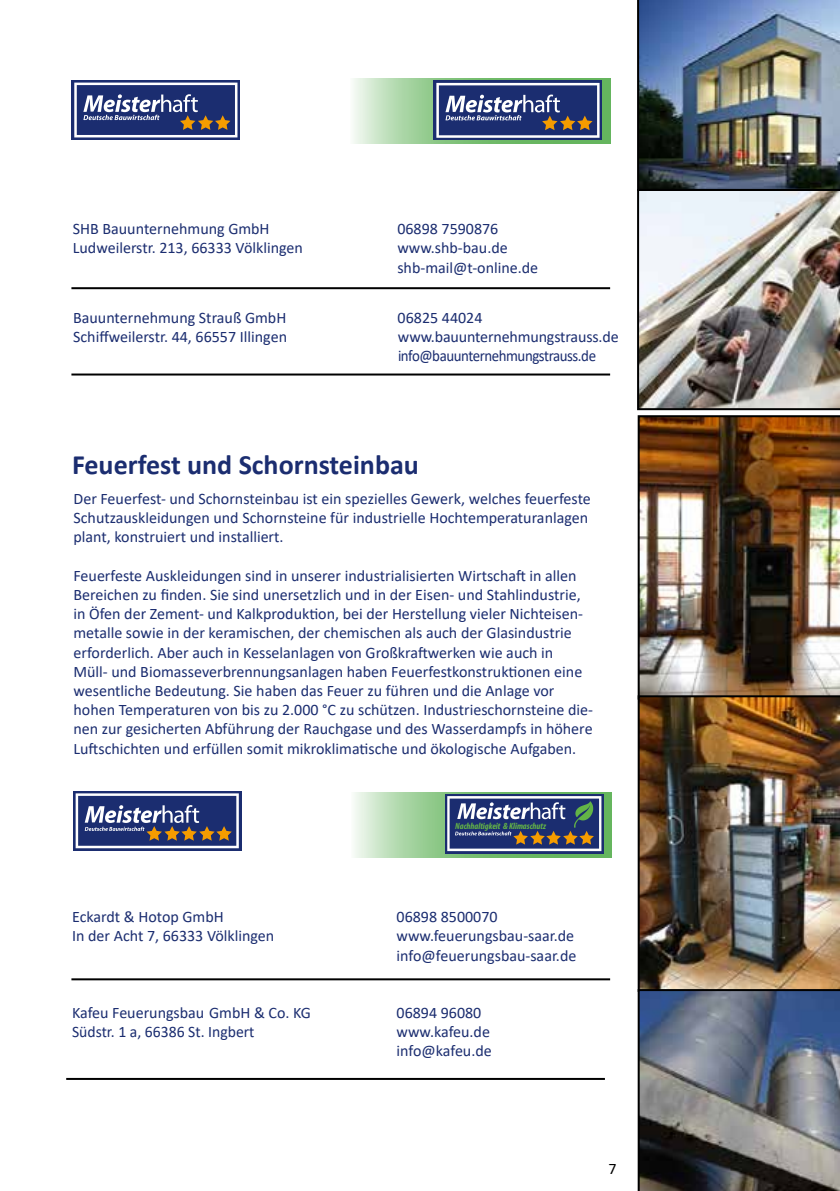
<style>
.page{position:relative;width:840px;height:1191px;background:#fff}
.page>*{position:absolute;margin:0;border:0;box-sizing:border-box;transform-origin:0 0}
.t1{font:700 28px "Calibri";color:#1b2d70}
.t2{font:16px/19.2px "Calibri";color:#1b2d70}
.t3{font:16px/19.2px "Calibri";letter-spacing:-.03em;color:#1b2d70}
.t4{font:16px "Calibri";color:#000}
.t5{font:italic 700 condensed 9px "Myriad Pro";color:#64b446}
</style>
<div class="page">
<img style="left:637px;top:415px;width:202px;height:280px">
<img style="left:637px;top:695px;width:202px;height:294px">
<svg style="left:637px;top:989px;width:202px;height:202px;background:#646a76"></svg>
<img style="left:637px;top:191px;width:202px;height:219px">
<img style="left:637px;top:0;width:202px;height:191px">
<hr style="left:71px;top:287px;width:538px;height:2px;background:#000">
<hr style="left:71px;top:373px;width:538px;height:2px;background:#000">
<hr style="left:71px;top:978px;width:538px;height:2px;background:#000">
<svg style="left:354px;top:78px;width:256px;height:66px;background:#a7d3a4"></svg>
<svg style="left:433px;top:80px;width:168px;height:60px"></svg>
<svg style="left:436px;top:83px;width:163px;height:55px;background:#555f8c"></svg>
<svg style="left:72px;top:80px;width:168px;height:60px"></svg>
<svg style="left:74px;top:83px;width:163px;height:54px"></svg>
<svg style="left:355px;top:792px;width:256px;height:66px;background:#a3cfa2"></svg>
<div style="left:444px;top:793px;width:159px;height:60px;background:linear-gradient(to right,#273878,#283978)"></div>
<svg style="left:447px;top:796px;width:154px;height:55px;background:#586287"></svg>
<svg style="left:73px;top:791px;width:168px;height:59px"></svg>
<svg style="left:76px;top:793px;width:163px;height:55px;background:#576088"></svg>
<hr style="left:66px;top:1078px;width:538px;height:2px;background:#000">
<p class="t2" style="left:73px;top:219px;width:198px">SHB Bauunternehmung GmbH</p>
<p class="t2" style="left:397px;top:219px;width:102px">06898 7590876</p>
<p class="t2" style="left:73px;top:238px;width:231px">Ludweilerstr. 213, 66333 Völklingen</p>
<p class="t2" style="left:397px;top:238px;width:142px">www.shb-bau.de shb-mail@t-online.de</p>
<p class="t2" style="left:73px;top:308px;width:214px">Bauunternehmung Strauß GmbH</p>
<p class="t2" style="left:397px;top:308px;width:86px">06825 44024</p>
<p class="t2" style="left:73px;top:327px;width:215px">Schiffweilerstr. 44, 66557 Illingen</p>
<p class="t3" style="left:398px;top:327px;width:222px">www.bauunternehmungstrauss.de info@bauunternehmungstrauss.de</p>
<h1 class="t1" style="left:72px;top:445px;width:348px">Feuerfest und Schornsteinbau</h1>
<p class="t2" style="left:73px;top:488px;width:518px">Der Feuerfest- und Schornsteinbau ist ein spezielles Gewerk, welches feuerfeste<br>Schutzauskleidungen und Schornsteine für industrielle Hochtemperaturanlagen plant, konstruiert und installiert.</p>
<p class="t2" style="left:73px;top:565px;width:521px">Feuerfeste Auskleidungen sind in unserer industrialisierten Wirtschaft in allen Bereichen zu finden. Sie sind unersetzlich und in der Eisen- und Stahlindustrie, in Öfen der Zement- und Kalkproduktion, bei der Herstellung vieler Nichteisen&shy;metalle sowie in der keramischen, der chemischen als auch der Glasindustrie erforderlich. Aber auch in Kesselanlagen von Großkraftwerken wie auch in<br>Müll- und Biomasseverbrennungsanlagen haben Feuerfestkonstruktionen eine wesentliche Bedeutung. Sie haben das Feuer zu führen und die Anlage vor hohen Temperaturen von bis zu 2.000 °C zu schützen. Industrieschornsteine die&shy;nen zur gesicherten Abführung der Rauchgase und des Wasserdampfs in höhere Luftschichten und erfüllen somit mikroklimatische und ökologische Aufgaben.</p>
<p class="t5" style="left:455px;top:820px;width:92px">Nachhaltigkeit &amp; Klimaschutz</p>
<p class="t2" style="left:72px;top:906px;width:153px">Eckardt &amp; Hotop GmbH</p>
<p class="t2" style="left:396px;top:906px;width:102px">06898 8500070</p>
<p class="t2" style="left:72px;top:926px;width:204px">In der Acht 7, 66333 Völklingen</p>
<p class="t2" style="left:396px;top:926px;width:181px">www.feuerungsbau-saar.de info@feuerungsbau-saar.de</p>
<p class="t2" style="left:72px;top:1002px;width:240px">Kafeu Feuerungsbau GmbH &amp; Co. KG</p>
<p class="t2" style="left:396px;top:1002px;width:86px">06894 96080</p>
<p class="t2" style="left:72px;top:1021px;width:184px">Südstr. 1 a, 66386 St. Ingbert</p>
<p class="t2" style="left:396px;top:1021px;width:97px">www.kafeu.de info@kafeu.de</p>
<p class="t4" style="left:608px;top:1157px;width:10px">7</p>
</div>
